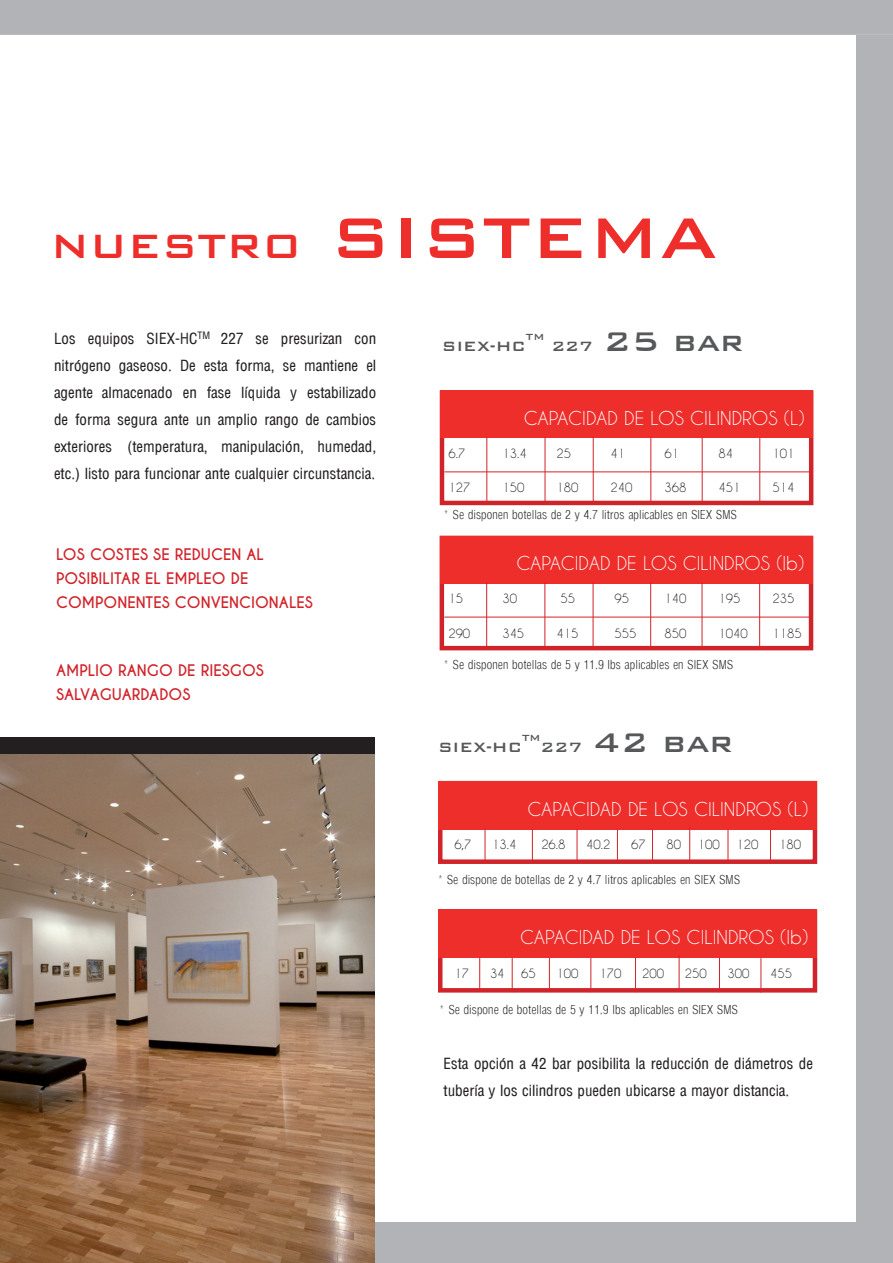
<style>
.page{position:relative;width:893px;height:1263px;background:#fff}
.page>*{position:absolute;margin:0;border:0;box-sizing:border-box;transform-origin:0 0}
.t1{font:500 45px "Bank Gothic BT";color:#ee2e2b}
.t2{font:500 36px "Bank Gothic BT";color:#57585a}
.t3{font:18px "Caviar Dreams";color:#fff}
.t4{font:500 18px "Bank Gothic BT";color:#57585a}
.t5{font:15px/27px "Arena Condensed";color:#231f20;text-align:justify}
.t6{font:700 15px/24px "Caviar Dreams";color:#d1232a}
.t7{font:300 condensed 12px "Arena";color:#231f20}
.t8{font:12px "Caviar Dreams";color:#231f20}
.t9{font:500 11.85px "Bank Gothic BT";color:#57585a}
.s1{font-size:76.5px}
.s2{font-size:18px}
</style>
<div class="page">
<div style="left:0;top:0;width:893px;height:35px;background:#b2b3b7"></div>
<div style="left:0;top:1223px;width:893px;height:40px;background:#b2b3b7"></div>
<div style="left:856px;top:35px;width:37px;height:1188px;background:#b2b3b7"></div>
<div style="left:0;top:737px;width:374px;height:524px;background:#231f20"></div>
<div style="left:440px;top:390px;width:373px;height:115px;border:4px solid #d1232a"></div>
<div style="left:440px;top:390px;width:373px;height:48px;background:#ee2e2b"></div>
<hr style="left:444px;top:471px;width:368px;height:1px;background:#d1232a">
<hr style="left:486px;top:437px;width:1px;height:64px;background:#d1232a">
<hr style="left:545px;top:437px;width:1px;height:66px;background:#d1232a">
<hr style="left:593px;top:437px;width:1px;height:66px;background:#d1232a">
<hr style="left:650px;top:437px;width:1px;height:66px;background:#d1232a">
<hr style="left:702px;top:437px;width:1px;height:66px;background:#d1232a">
<hr style="left:759px;top:438px;width:1px;height:66px;background:#d1232a">
<div style="left:438px;top:781px;width:379px;height:83px;border:4px solid #d1232a"></div>
<div style="left:439px;top:781px;width:378px;height:48px;background:#ee2e2b"></div>
<hr style="left:485px;top:829px;width:1px;height:34px;background:#d1232a">
<hr style="left:532px;top:829px;width:1px;height:34px;background:#d1232a">
<hr style="left:577px;top:829px;width:1px;height:34px;background:#d1232a">
<hr style="left:617px;top:829px;width:1px;height:34px;background:#d1232a">
<hr style="left:728px;top:829px;width:1px;height:34px;background:#d1232a">
<hr style="left:770px;top:829px;width:1px;height:35px;background:#d1232a">
<hr style="left:689px;top:827px;width:1px;height:34px;background:#d1232a">
<hr style="left:652px;top:829px;width:1px;height:34px;background:#d1232a">
<div style="left:440px;top:536px;width:373px;height:114px;border:4px solid #d1232a"></div>
<div style="left:440px;top:536px;width:373px;height:47px;background:#ee2e2b"></div>
<hr style="left:444px;top:617px;width:368px;height:1px;background:#d1232a">
<hr style="left:486px;top:582px;width:1px;height:65px;background:#d1232a">
<hr style="left:544px;top:582px;width:1px;height:66px;background:#d1232a">
<hr style="left:593px;top:582px;width:1px;height:66px;background:#d1232a">
<hr style="left:650px;top:582px;width:1px;height:66px;background:#d1232a">
<hr style="left:702px;top:582px;width:1px;height:66px;background:#d1232a">
<hr style="left:759px;top:583px;width:1px;height:66px;background:#d1232a">
<div style="left:438px;top:909px;width:379px;height:83px;border:4px solid #d1232a"></div>
<div style="left:439px;top:909px;width:378px;height:49px;background:#ee2e2b"></div>
<hr style="left:479px;top:958px;width:1px;height:33px;background:#d1232a">
<hr style="left:512px;top:958px;width:1px;height:34px;background:#d1232a">
<hr style="left:549px;top:958px;width:1px;height:34px;background:#d1232a">
<hr style="left:590px;top:958px;width:1px;height:34px;background:#d1232a">
<hr style="left:719px;top:958px;width:1px;height:34px;background:#d1232a">
<hr style="left:761px;top:958px;width:1px;height:34px;background:#d1232a">
<hr style="left:679px;top:955px;width:1px;height:35px;background:#d1232a">
<hr style="left:635px;top:958px;width:1px;height:34px;background:#d1232a">
<img style="left:0;top:755px;width:374px;height:508px">
<h1 class="t1" style="left:50px;top:221px;width:669px">NUESTRO <span class="s1">SISTEMA</span></h1>
<p class="t5" style="left:54px;top:325px;width:324px">Los equipos SIEX-HC<sup>TM</sup> 227 se presurizan con nitrógeno gaseoso. De esta forma, se mantiene el agente almacenado en fase líquida y estabilizado de forma segura ante un amplio rango de cambios exteriores (temperatura, manipulación, humedad, etc.) listo para funcionar ante cualquier circunstancia.</p>
<p class="t6" style="left:56px;top:543px;width:258px">LOS COSTES SE REDUCEN AL<br>POSIBILITAR EL EMPLEO DE<br>COMPONENTES CONVENCIONALES</p>
<p class="t6" style="left:56px;top:659px;width:209px">AMPLIO RANGO DE RIESGOS<br>SALVAGUARDADOS</p>
<p class="t9" style="left:526px;top:330px;width:20px">TM</p>
<h2 class="t2" style="left:551px;top:321px;width:194px"><span class="s2">227</span> 25 bar</h2>
<p class="t4" style="left:442px;top:336px;width:86px">SIEX-HC</p>
<p class="t3" style="left:524px;top:407px;width:282px">CAPACIDAD DE LOS CILINDROS (L)</p>
<p class="t8" style="left:448px;top:446px;width:18px">6.7</p>
<p class="t8" style="left:502px;top:446px;width:26px">13.4</p>
<p class="t8" style="left:556px;top:446px;width:16px">25</p>
<p class="t8" style="left:610px;top:446px;width:16px">41</p>
<p class="t8" style="left:664px;top:446px;width:16px">61</p>
<p class="t8" style="left:718px;top:446px;width:16px">84</p>
<p class="t8" style="left:772px;top:446px;width:23px">101</p>
<p class="t8" style="left:448px;top:481px;width:23px">127</p>
<p class="t8" style="left:502px;top:481px;width:23px">150</p>
<p class="t8" style="left:556px;top:481px;width:23px">180</p>
<p class="t8" style="left:610px;top:481px;width:23px">240</p>
<p class="t8" style="left:664px;top:481px;width:23px">368</p>
<p class="t8" style="left:718px;top:481px;width:23px">451</p>
<p class="t8" style="left:772px;top:481px;width:23px">514</p>
<p class="t7" style="left:444px;top:508px;width:295px">* Se disponen botellas de 2 y 4.7 litros aplicables en SIEX SMS</p>
<p class="t3" style="left:516px;top:553px;width:290px">CAPACIDAD DE LOS CILINDROS (Ib)</p>
<p class="t8" style="left:448px;top:591px;width:16px">15</p>
<p class="t8" style="left:502px;top:591px;width:16px">30</p>
<p class="t8" style="left:560px;top:591px;width:16px">55</p>
<p class="t8" style="left:614px;top:591px;width:16px">95</p>
<p class="t8" style="left:664px;top:591px;width:23px">140</p>
<p class="t8" style="left:718px;top:591px;width:23px">195</p>
<p class="t8" style="left:772px;top:591px;width:23px">235</p>
<p class="t8" style="left:448px;top:626px;width:23px">290</p>
<p class="t8" style="left:502px;top:626px;width:23px">345</p>
<p class="t8" style="left:556px;top:626px;width:23px">415</p>
<p class="t8" style="left:614px;top:626px;width:23px">555</p>
<p class="t8" style="left:664px;top:626px;width:23px">850</p>
<p class="t8" style="left:718px;top:626px;width:31px">1040</p>
<p class="t8" style="left:772px;top:626px;width:31px">1185</p>
<p class="t7" style="left:444px;top:657px;width:291px">* Se disponen botellas de 5 y 11.9 Ibs aplicables en SIEX SMS</p>
<p class="t9" style="left:522px;top:731px;width:20px">TM</p>
<h2 class="t2" style="left:541px;top:723px;width:194px"><span class="s2">227</span> 42 bar</h2>
<p class="t4" style="left:438px;top:737px;width:86px">SIEX-HC</p>
<p class="t3" style="left:528px;top:798px;width:282px">CAPACIDAD DE LOS CILINDROS (L)</p>
<p class="t8" style="left:455px;top:837px;width:18px">6,7</p>
<p class="t8" style="left:492px;top:837px;width:26px">13.4</p>
<p class="t8" style="left:541px;top:837px;width:26px">26.8</p>
<p class="t8" style="left:586px;top:837px;width:26px">40.2</p>
<p class="t8" style="left:631px;top:837px;width:16px">67</p>
<p class="t8" style="left:667px;top:837px;width:16px">80</p>
<p class="t8" style="left:698px;top:837px;width:23px">100</p>
<p class="t8" style="left:736px;top:837px;width:23px">120</p>
<p class="t8" style="left:779px;top:837px;width:23px">180</p>
<p class="t7" style="left:438px;top:872px;width:304px">* Se dispone de botellas de 2 y 4.7 litros aplicables en SIEX SMS</p>
<p class="t3" style="left:520px;top:926px;width:290px">CAPACIDAD DE LOS CILINDROS (Ib)</p>
<p class="t8" style="left:455px;top:966px;width:16px">17</p>
<p class="t8" style="left:490px;top:966px;width:16px">34</p>
<p class="t8" style="left:521px;top:966px;width:16px">65</p>
<p class="t8" style="left:557px;top:966px;width:23px">100</p>
<p class="t8" style="left:599px;top:966px;width:23px">170</p>
<p class="t8" style="left:642px;top:966px;width:23px">200</p>
<p class="t8" style="left:685px;top:966px;width:23px">250</p>
<p class="t8" style="left:727px;top:966px;width:23px">300</p>
<p class="t8" style="left:770px;top:966px;width:23px">455</p>
<p class="t7" style="left:440px;top:1003px;width:300px">* Se dispone de botellas de 5 y 11.9 Ibs aplicables en SIEX SMS</p>
<p class="t5" style="left:444px;top:1050px;width:371px">Esta opción a 42 bar posibilita la reducción de diámetros de tubería y los cilindros pueden ubicarse a mayor distancia.</p>
</div>
